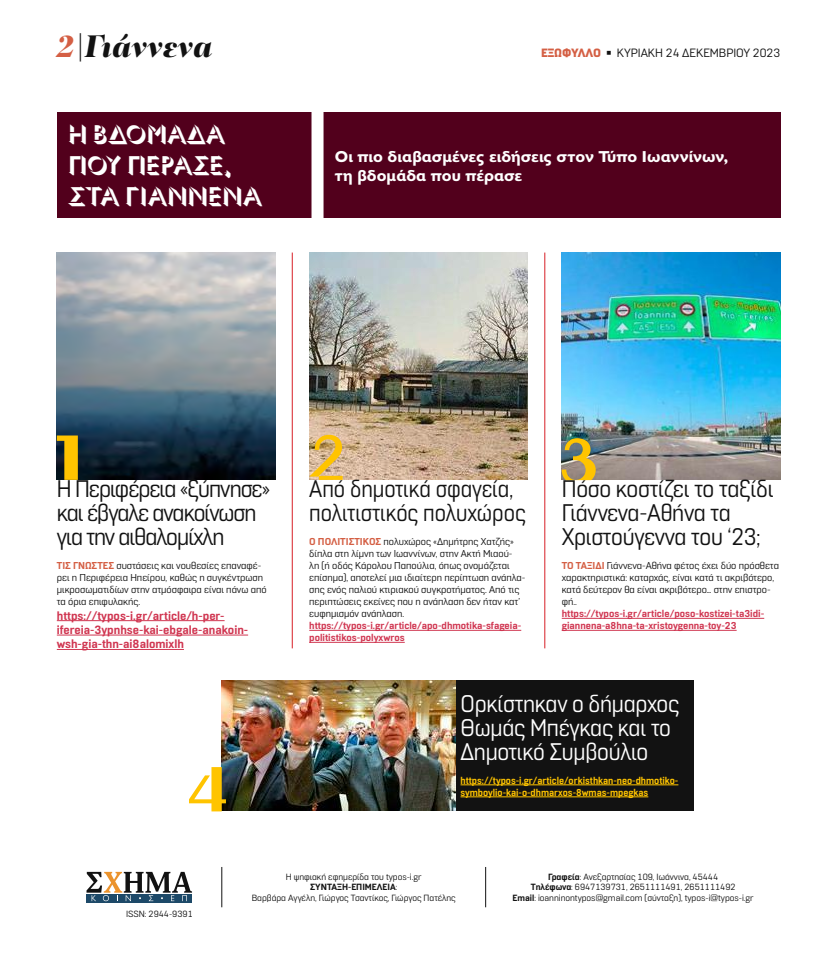
<style>
.page{position:relative;width:823px;height:964px;background:#fff}
.page>*{position:absolute;margin:0;border:0;box-sizing:border-box;transform-origin:0 0}
.t1{font:italic 900 32px "PF Regal Display Pro";color:#121212}
.t2{font:300 26px/31px "Gill Sans Nova Shadowed";color:#fff}
.t3{font:24px/24px "Normative Pro";letter-spacing:-.04em;color:#121212;scale:.94 1}
.t4{font:24px/24px "Normative Pro";letter-spacing:-.02em;color:#121212;scale:.94 1}
.t5{font:24px/24px "Normative Pro";letter-spacing:-.01em;color:#fff;scale:.94 1}
.t6{font:24px/24px "Normative Pro";color:#121212;scale:.9 1}
.t7{font:700 16px/19.2px "Gill Sans Nova";color:#fff}
.t8{font:700 12px/14.4px "Normative Pro";color:#d03651}
.t9{font:12px "Normative Pro";color:#121212}
.t10{font:10px/12px "Normative Pro";color:#121212}
.t11{font:700 10px/12px "Normative Pro";color:#d03651}
.t12{font:700 10px/12px "Normative Pro";color:#ffc400;scale:.96 1}
.t13{font:9px/10.8px "Normative Pro";color:#121212;text-align:center}
.s1{color:#d45f44}
.s2{font-weight:900;color:#d45f44}
.s3{font-weight:700;color:#d45f44}
.s4{font-weight:700}
</style>
<div class="page">
<hr style="left:221px;top:867px;width:1px;height:40px;background:#121212">
<hr style="left:485px;top:867px;width:1px;height:40px;background:#121212">
<div style="left:86px;top:894px;width:106px;height:8px;background:#1d4968"></div>
<svg style="left:86px;top:872px;width:106px;height:29px"></svg>
<img style="left:309px;top:252px;width:218px;height:228px">
<hr style="left:309px;top:630px;width:212px;height:1px;background:#d03651">
<hr style="left:309px;top:642px;width:95px;height:1px;background:#d03651">
<img style="left:57px;top:252px;width:218px;height:228px">
<svg style="left:309px;top:435px;width:33px;height:45px"></svg>
<img style="left:561px;top:253px;width:218px;height:227px">
<hr style="left:561px;top:618px;width:202px;height:1px;background:#d03651">
<hr style="left:561px;top:630px;width:175px;height:1px;background:#d03651">
<div style="left:57px;top:112px;width:722px;height:106px;background:#52001c"></div>
<div style="left:311px;top:105px;width:12px;height:125px;background:#fff"></div>
<hr style="left:57px;top:620px;width:167px;height:1px;background:#d03651">
<hr style="left:57px;top:635px;width:191px;height:1px;background:#d03651">
<hr style="left:57px;top:649px;width:127px;height:1px;background:#d03651">
<hr style="left:292px;top:253px;width:1px;height:395px;background:#d71f26">
<hr style="left:544px;top:253px;width:1px;height:395px;background:#d71f26">
<svg style="left:57px;top:435px;width:21px;height:45px"></svg>
<svg style="left:561px;top:438px;width:34px;height:42px"></svg>
<div style="left:446px;top:680px;width:247px;height:131px;background:#121212"></div>
<hr style="left:460px;top:784px;width:218px;height:1px;background:#ffc400">
<hr style="left:460px;top:796px;width:188px;height:1px;background:#ffc400">
<img style="left:221px;top:680px;width:234px;height:131px">
<svg style="left:189px;top:767px;width:37px;height:44px"></svg>
<h1 class="t1" style="left:57px;top:26px;width:157px"><span class="s1">2</span>|Γιάννενα</h1>
<h2 class="t2" style="left:68px;top:118px;width:195px">H ΒΔΟΜΆΔΑ<br>ΠΟΥ ΠΈΡΑΣΕ,<br>ΣΤΑ ΓΙΆΝΝΕΝΑ</h2>
<p class="t9" style="left:541px;top:46px;width:240px"><span class="s2">ΕΞΩΦΥΛΛΟ</span> ◾ ΚΥΡΙΑΚΗ 24 ΔΕΚΕΜΒΡΙΟΥ 2023</p>
<h3 class="t7" style="left:334px;top:147px;width:394px">Οι πιο διαβασμένες ειδήσεις στον Τύπο Ιωαννίνων, τη βδομάδα που πέρασε</h3>
<h3 class="t3" style="left:57px;top:477px;width:228px">Η Περιφέρεια «ξύπνησε» και έβγαλε ανακοίνωση για την αιθαλομίχλη</h3>
<p class="t10" style="left:57px;top:560px;width:211px"><span class="s3">ΤΙΣ ΓΝΩΣΤΈΣ</span> συστάσεις και νουθεσίες επαναφέ&shy;ρει η Περιφέρεια Ηπείρου, καθώς η συγκέντρωση μικροσωματιδίων στην ατμόσφαιρα είναι πάνω από τα όρια επιφυλακής.</p>
<p class="t8" style="left:57px;top:608px;width:193px">https://typos-i.gr/article/h-per&shy;ifereia-3ypnhse-kai-ebgale-anakoin&shy;wsh-gia-thn-ai8alomixlh</p>
<h3 class="t6" style="left:309px;top:477px;width:242px">Από δημοτικά σφαγεία, πολιτιστικός πολυχώρος</h3>
<p class="t10" style="left:309px;top:536px;width:218px"><span class="s3">Ο ΠΟΛΙΤΙΣΤΙΚΌΣ</span> πολυχώρος «Δημήτρης Χατζής» δίπλα στη λίμνη των Ιωαννίνων, στην Ακτή Μιαού-<br>λη (ή οδός Κάρολου Παπούλια, όπως ονομάζεται επίσημα), αποτελεί μια ιδιαίτερη περίπτωση ανάπλα&shy;σης ενός παλιού κτιριακού συγκροτήματος. Από τις περιπτώσεις εκείνες που η ανάπλαση δεν ήταν κατ’ ευφημισμόν ανάπλαση.</p>
<p class="t11" style="left:309px;top:620px;width:213px">https://typos-i.gr/article/apo-dhmotika-sfageia&shy;politistikos-polyxwros</p>
<h3 class="t4" style="left:561px;top:477px;width:227px">Πόσο κοστίζει το ταξίδι<br>Γιάννενα-Αθήνα τα<br>Χριστούγεννα του ‘23;</h3>
<p class="t10" style="left:561px;top:560px;width:219px"><span class="s3">TO ΤΑΞΊΔΙ</span> Γιάννενα-Αθήνα φέτος έχει δύο πρόσθετα χαρακτηριστικά: καταρχάς, είναι κατά τι ακριβότερο, κατά δεύτερον θα είναι ακριβότερο… στην επιστρο&shy;φή..</p>
<p class="t11" style="left:561px;top:608px;width:204px">https://typos-i.gr/article/poso-kostizei-ta3idi&shy;giannena-a8hna-ta-xristoygenna-toy-23</p>
<h3 class="t5" style="left:460px;top:692px;width:234px">Ορκίστηκαν ο δήμαρχος<br>Θωμάς Μπέγκας και το<br>Δημοτικό Συμβούλιο</h3>
<p class="t12" style="left:460px;top:774px;width:228px">https://typos-i.gr/article/orkisthkan-neo-dhmotiko&shy;symboylio-kai-o-dhmarxos-8wmas-mpegkas</p>
<p class="t13" style="left:126px;top:908px;width:68px">ISSN: 2944-9391</p>
<p class="t13" style="left:251px;top:871px;width:205px">Η ψηφιακή εφημερίδα του typos-i.gr<br><span class="s4">ΣΎΝΤΑΞΗ-ΕΠΙΜΈΛΕΙΑ</span>:<br>Βαρβάρα Αγγέλη, Γιώργος Τσαντίκος, Γιώργος Πατέλης</p>
<p class="t13" style="left:512px;top:871px;width:242px"><span class="s4">Γραφεία</span>: Ανεξαρτησίας 109, Ιωάννινα, 45444<br><span class="s4">Tηλέφωνα</span>: 6947139731, 2651111491, 2651111492<br><span class="s4">Email</span>: ioanninontypos@gmail.com (σύνταξη), typos-i@typos-i.gr</p>
</div>
